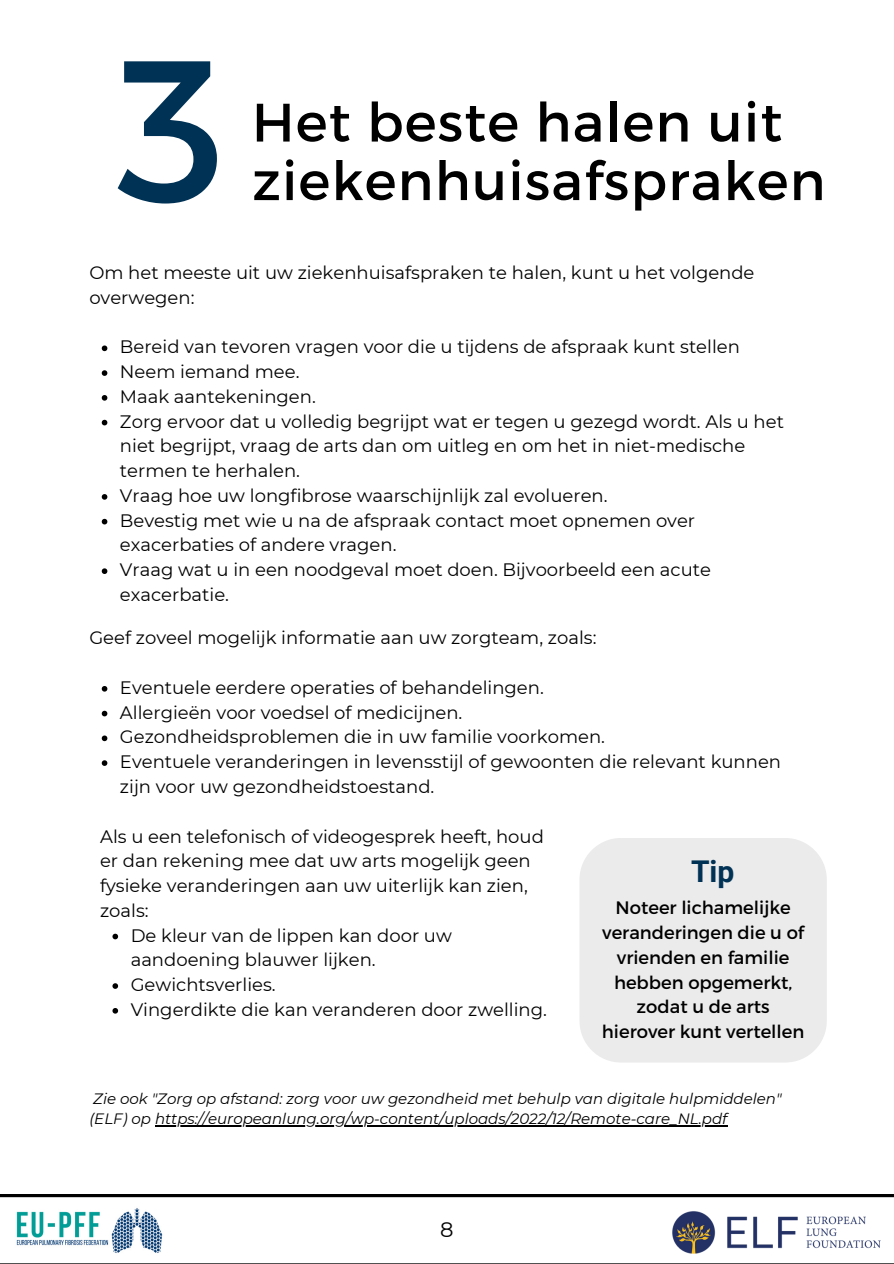
<style>
.page{position:relative;width:894px;height:1264px;background:#fff}
.page>*{position:absolute;margin:0;border:0;box-sizing:border-box;transform-origin:0 0}
.t1{font:201.9px "Montserrat";color:#003255}
.t2{font:54px "Montserrat";letter-spacing:.02em;color:#000}
.t3{font:700 30px "Roboto";color:#003255}
.t4{font:21px "Montserrat";color:#000}
.t5{font:18px/24.8px "Montserrat";color:#000}
.t6{font:italic 15px/20.2px "Montserrat";color:#000}
</style>
<div class="page">
<svg style="left:0;top:1194px;width:893px;height:48px"></svg>
<img style="left:671px;top:1194px;width:209px;height:60px">
<svg style="left:102px;top:345px;width:5px;height:6px"></svg>
<svg style="left:102px;top:370px;width:5px;height:6px"></svg>
<svg style="left:102px;top:395px;width:5px;height:5px"></svg>
<svg style="left:102px;top:420px;width:5px;height:5px"></svg>
<svg style="left:102px;top:494px;width:5px;height:5px"></svg>
<svg style="left:102px;top:519px;width:5px;height:5px"></svg>
<svg style="left:102px;top:568px;width:5px;height:6px"></svg>
<svg style="left:102px;top:686px;width:5px;height:5px"></svg>
<svg style="left:102px;top:710px;width:5px;height:6px"></svg>
<svg style="left:102px;top:735px;width:5px;height:6px"></svg>
<svg style="left:102px;top:760px;width:5px;height:6px"></svg>
<img style="left:9px;top:1198px;width:160px;height:55px">
<svg style="left:112px;top:933px;width:6px;height:6px"></svg>
<svg style="left:112px;top:983px;width:6px;height:5px"></svg>
<svg style="left:112px;top:1008px;width:6px;height:5px"></svg>
<div style="left:579px;top:838px;width:247px;height:224px;background:#ebebeb;border-radius:42px"></div>
<hr style="left:155px;top:1124px;width:572px;height:2px;background:#000">
<p class="t1" style="left:117px;top:-1px;width:110px">3</p>
<p class="t2" style="left:252px;top:87px;width:532px">Het beste halen uit</p>
<p class="t2" style="left:252px;top:146px;width:575px">ziekenhuisafspraken</p>
<h1 class="t5" style="left:89px;top:260px;width:666px">Om het meeste uit uw ziekenhuisafspraken te halen, kunt u het volgende overwegen:</h1>
<h3 class="t5" style="left:120px;top:334px;width:621px">Bereid van tevoren vragen voor die u tijdens de afspraak kunt stellen</h3>
<p class="t5" style="left:120px;top:359px;width:181px">Neem iemand mee.</p>
<p class="t5" style="left:120px;top:384px;width:197px">Maak aantekeningen.</p>
<p class="t5" style="left:120px;top:409px;width:665px">Zorg ervoor dat u volledig begrijpt wat er tegen u gezegd wordt. Als u het niet begrijpt, vraag de arts dan om uitleg en om het in niet-medische termen te herhalen.</p>
<p class="t5" style="left:120px;top:483px;width:489px">Vraag hoe uw longfibrose waarschijnlijk zal evolueren.</p>
<p class="t5" style="left:120px;top:508px;width:576px">Bevestig met wie u na de afspraak contact moet opnemen over exacerbaties of andere vragen.</p>
<p class="t5" style="left:120px;top:557px;width:592px">Vraag wat u in een noodgeval moet doen. Bijvoorbeeld een acute exacerbatie.</p>
<p class="t5" style="left:89px;top:625px;width:508px">Geef zoveel mogelijk informatie aan uw zorgteam, zoals:</p>
<h3 class="t5" style="left:120px;top:675px;width:425px">Eventuele eerdere operaties of behandelingen.</h3>
<p class="t5" style="left:120px;top:699px;width:344px">Allergieën voor voedsel of medicijnen.</p>
<p class="t5" style="left:120px;top:724px;width:486px">Gezondheidsproblemen die in uw familie voorkomen.</p>
<p class="t5" style="left:120px;top:749px;width:662px">Eventuele veranderingen in levensstijl of gewoonten die relevant kunnen zijn voor uw gezondheidstoestand.</p>
<h3 class="t5" style="left:100px;top:823px;width:445px">Als u een telefonisch of videogesprek heeft, houd er dan rekening mee dat uw arts mogelijk geen fysieke veranderingen aan uw uiterlijk kan zien, zoals:</h3>
<p class="t5" style="left:131px;top:922px;width:322px">De kleur van de lippen kan door uw aandoening blauwer lijken.</p>
<p class="t5" style="left:131px;top:972px;width:146px">Gewichtsverlies.</p>
<p class="t5" style="left:131px;top:997px;width:417px">Vingerdikte die kan veranderen door zwelling.</p>
<h3 class="t3" style="left:690px;top:854px;width:45px">Tip</h3>
<h2 class="t5" style="left:601px;top:894px;width:204px;text-align:center">Noteer lichamelijke veranderingen die u of vrienden en familie hebben opgemerkt, zodat u de arts hierover kunt vertellen</h2>
<p class="t6" style="left:89px;top:1088px;width:693px">Zie ook "Zorg op afstand: zorg voor uw gezondheid met behulp van digitale hulpmiddelen" (ELF) op https://europeanlung.org/wp-content/uploads/2022/12/Remote-care_NL.pdf</p>
<p class="t4" style="left:440px;top:1216px;width:15px">8</p>
</div>
